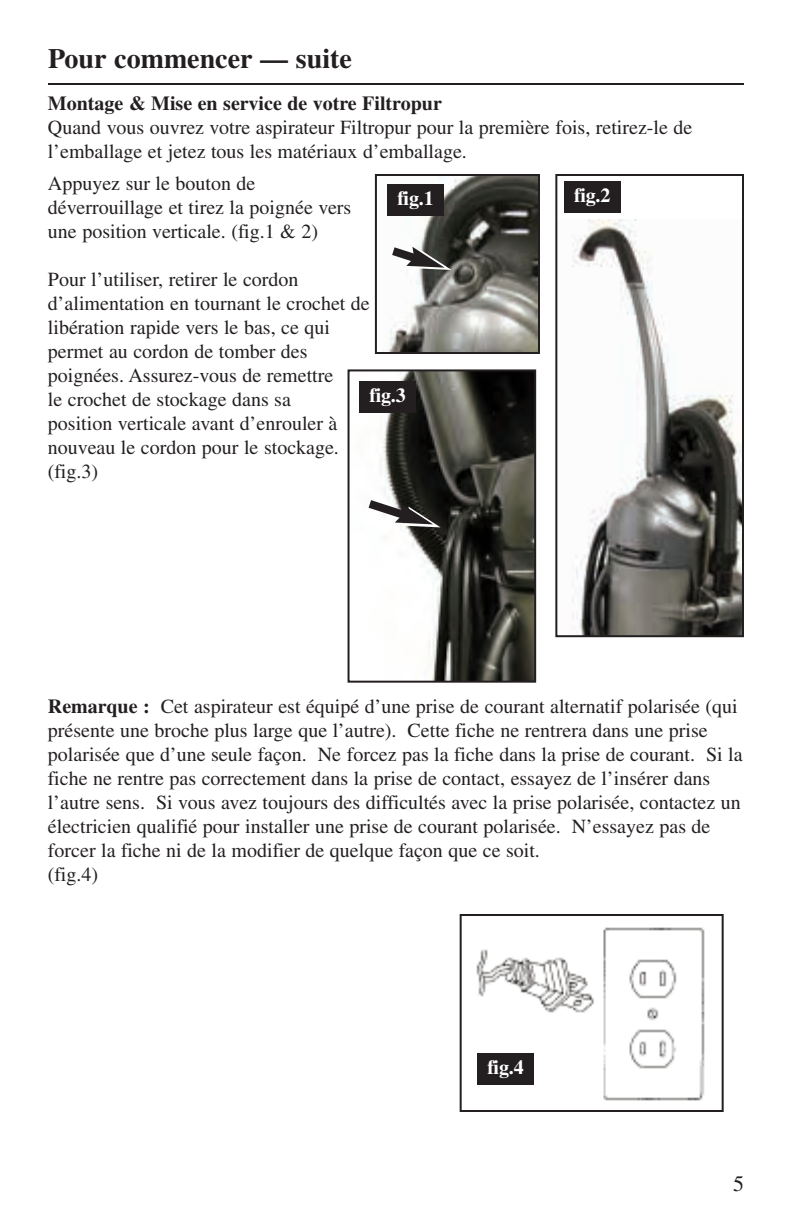
<style>
.page{position:relative;width:792px;height:1224px;background:#fff}
.page>*{position:absolute;margin:0;border:0;box-sizing:border-box;transform-origin:0 0}
.t1{font:700 28px "Times";color:#231f20}
.t2{font:22px "Times";color:#231f20}
.t3{font:20px/24px "Times";color:#231f20}
.t4{font:700 20px "Times";color:#231f20}
.t5{font:700 20px "Times";letter-spacing:-.01em;color:#fff}
.s1{font-weight:700}
</style>
<div class="page">
<img style="left:476px;top:927px;width:229px;height:174px">
<div style="left:460px;top:914px;width:264px;height:198px;border:2px solid #231f20"></div>
<div style="left:477px;top:1054px;width:57px;height:31px;background:#231f20"></div>
<hr style="left:48px;top:83px;width:696px;height:2px;background:#231f20">
<img style="left:383px;top:177px;width:154px;height:174px">
<div style="left:375px;top:174px;width:165px;height:180px;border:2px solid #231f20"></div>
<img style="left:572px;top:219px;width:169px;height:415px">
<div style="left:555px;top:174px;width:189px;height:463px;border:2px solid #231f20"></div>
<img style="left:380px;top:372px;width:153px;height:308px">
<div style="left:348px;top:369px;width:188px;height:314px;border:2px solid #231f20"></div>
<div style="left:387px;top:185px;width:57px;height:31px;background:#231f20"></div>
<div style="left:564px;top:182px;width:57px;height:31px;background:#231f20"></div>
<div style="left:359px;top:381px;width:57px;height:32px;background:#231f20"></div>
<svg style="left:383px;top:241px;width:69px;height:30px"></svg>
<svg style="left:368px;top:494px;width:73px;height:34px"></svg>
<h1 class="t1" style="left:48px;top:49px;width:305px">Pour commencer — suite</h1>
<p class="t4" style="left:48px;top:96px;width:395px">Montage &amp; Mise en service de votre Filtropur</p>
<p class="t3" style="left:48px;top:117px;width:646px">Quand vous ouvrez votre aspirateur Filtropur pour la première fois, retirez-le de l’emballage et jetez tous les matériaux d’emballage.</p>
<p class="t3" style="left:48px;top:173px;width:305px">Appuyez sur le bouton de déverrouillage et tirez la poignée vers une position verticale. (fig.1 &amp; 2)</p>
<p class="t3" style="left:48px;top:269px;width:323px">Pour l’utiliser, retirer le cordon d’alimentation en tournant le crochet de libération rapide vers le bas, ce qui permet au cordon de tomber des poignées. Assurez-vous de remettre<br>le crochet de stockage dans sa<br>position verticale avant d’enrouler à nouveau le cordon pour le stockage. (fig.3)</p>
<p class="t5" style="left:397px;top:192px;width:38px">fig.1</p>
<p class="t5" style="left:574px;top:189px;width:38px">fig.2</p>
<p class="t5" style="left:370px;top:388px;width:38px">fig.3</p>
<p class="t3" style="left:48px;top:697px;width:696px"><span class="s1">Remarque :</span> Cet aspirateur est équipé d’une prise de courant alternatif polarisée (qui présente une broche plus large que l’autre). Cette fiche ne rentrera dans une prise polarisée que d’une seule façon. Ne forcez pas la fiche dans la prise de courant. Si la fiche ne rentre pas correctement dans la prise de contact, essayez de l’insérer dans l’autre sens. Si vous avez toujours des difficultés avec la prise polarisée, contactez un électricien qualifié pour installer une prise de courant polarisée. N’essayez pas de forcer la fiche ni de la modifier de quelque façon que ce soit.<br>(fig.4)</p>
<p class="t5" style="left:487px;top:1061px;width:38px">fig.4</p>
<p class="t2" style="left:733px;top:1176px;width:12px">5</p>
</div>
